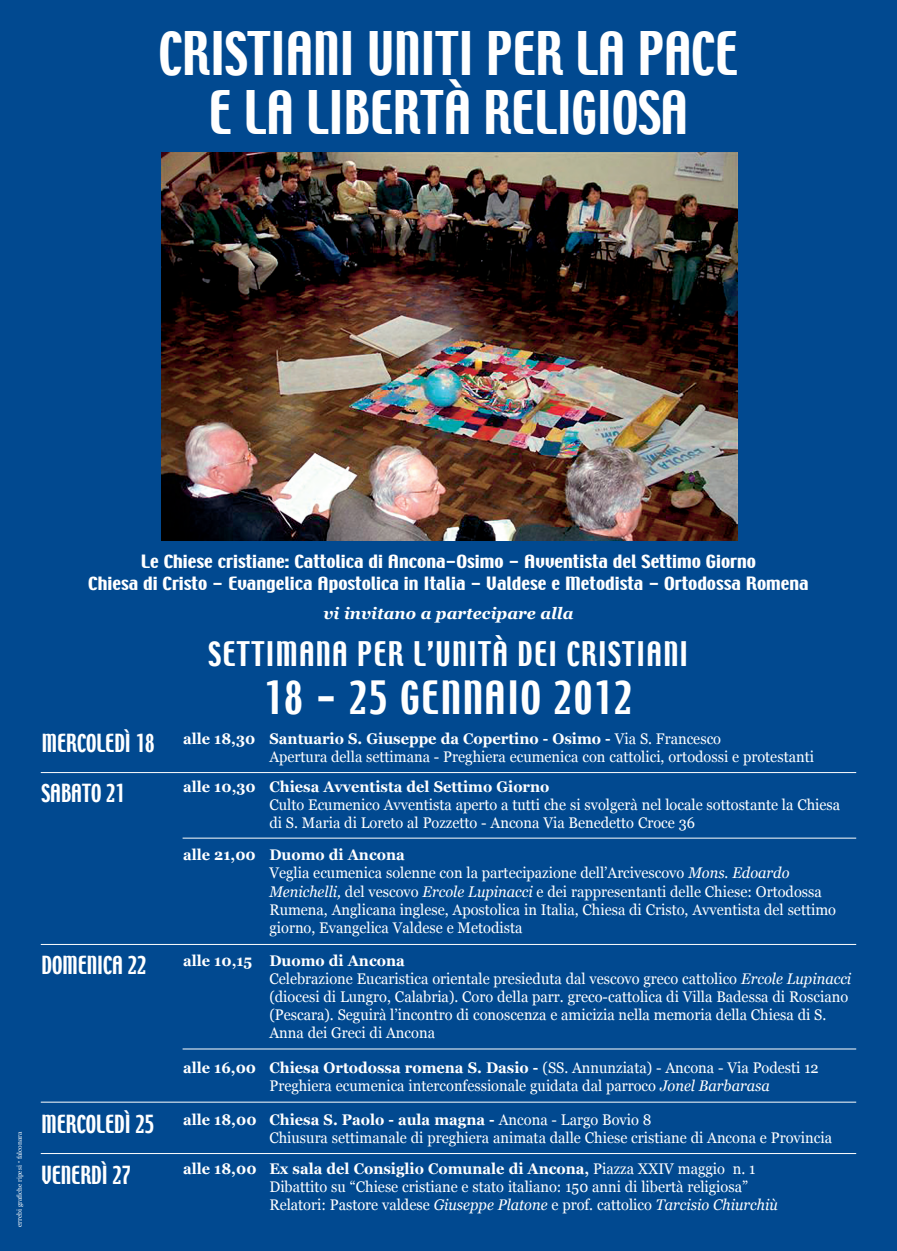
<style>
.page{position:relative;width:897px;height:1251px;background:#fff}
.page>*{position:absolute;margin:0;border:0;box-sizing:border-box;transform-origin:0 0}
.Normale{font:53.12px "Techno";color:#fff;scale:.9 1}
.Normale-2{font:40.62px "Techno";letter-spacing:.05em;color:#fff;scale:.9 1}
.Normale-3{font:30px "Techno";letter-spacing:.05em;color:#fff;scale:.9 1}
.Normale-4{font:22.12px "Techno";color:#fff;scale:.85 1}
.Normale-5{font:16.25px "Techno";color:#fff;scale:1.2 1}
.Normale-6{font:italic 700 16.25px "Georgia";color:#fff}
.Normale-7{font:15.38px/18.1px "Georgia";color:#fff;scale:.95 1}
.Normale-8{font:700 15.38px "Georgia";color:#fff;scale:.95 1}
.Normale-9{font:6.62px "Georgia";color:#fff}
.s1{font-size:6.94px}
.s2{font-family:"Helvetica";font-size:5.94px}
.s3{font-weight:700}
.s4{font-style:italic}
.s5{font-weight:400}
</style>
<div class="page">
<div style="left:0;top:0;width:896px;height:1251px;background:#014990"></div>
<img style="left:162px;top:152px;width:575px;height:388px">
<hr style="left:41px;top:772px;width:815px;height:1px;background:#fff">
<hr style="left:182px;top:838px;width:674px;height:1px;background:#fff">
<hr style="left:41px;top:944px;width:815px;height:1px;background:#fff">
<hr style="left:182px;top:1049px;width:674px;height:1px;background:#fff">
<hr style="left:41px;top:1102px;width:815px;height:1px;background:#fff">
<hr style="left:41px;top:1153px;width:815px;height:1px;background:#fff">
<p class="Normale" style="left:159px;top:18px;width:645px">CRISTIANI UNITI PER LA PACE</p>
<p class="Normale" style="left:209px;top:77px;width:534px">E LA LIBERTÀ RELIGIOSA</p>
<p class="Normale-9" style="left:16px;top:1227px;width:97px;rotate:-90deg"><span class="s1">errebi</span> grafiche ripesi <span class="s2">•</span> falconara</p>
<p class="Normale-5" style="left:141px;top:550px;width:514px">Le Chiese cristiane: Cattolica di Ancona-Osimo - Avventista del Settimo Giorno</p>
<p class="Normale-5" style="left:88px;top:572px;width:602px">Chiesa di Cristo - Evangelica Apostolica in Italia - Valdese e Metodista - Ortodossa Romena</p>
<p class="Normale-6" style="left:323px;top:603px;width:251px">vi invitano a partecipare alla</p>
<p class="Normale-3" style="left:208px;top:633px;width:534px">SETTIMANA PER L’UNITÀ DEI CRISTIANI</p>
<p class="Normale-2" style="left:264px;top:669px;width:410px">18 - 25 GENNAIO 2012</p>
<p class="Normale-4" style="left:42px;top:728px;width:134px">MERCOLEDÌ 18</p>
<p class="Normale-7" style="left:269px;top:730px;width:574px;text-indent:-86px"><span class="s3">alle 18,30 Santuario S. Giuseppe da Copertino - Osimo -</span> Via S. Francesco<br>Apertura della settimana - Preghiera ecumenica con cattolici, ortodossi e protestanti</p>
<p class="Normale-4" style="left:41px;top:778px;width:100px">SABATO 21</p>
<p class="Normale-4" style="left:41px;top:950px;width:125px">DOMENICA 22</p>
<p class="Normale-4" style="left:41px;top:1109px;width:134px">MERCOLEDÌ 25</p>
<p class="Normale-4" style="left:41px;top:1160px;width:107px">VENERDÌ 27</p>
<p class="Normale-8" style="left:183px;top:778px;width:387px">alle 10,30 Chiesa Avventista del Settimo Giorno</p>
<p class="Normale-7" style="left:269px;top:796px;width:602px">Culto Ecumenico Avventista aperto a tutti che si svolgerà nel locale sottostante la Chiesa di S. Maria di Loreto al Pozzetto - Ancona Via Benedetto Croce 36</p>
<p class="Normale-8" style="left:183px;top:846px;width:235px">alle 21,00 Duomo di Ancona</p>
<p class="Normale-7" style="left:269px;top:864px;width:598px">Veglia ecumenica solenne con la partecipazione dell’Arcivescovo <span class="s4">Mons. Edoardo Menichelli,</span> del vescovo <span class="s4">Ercole Lupinacci</span> e dei rappresentanti delle Chiese: Ortodossa Rumena, Anglicana inglese, Apostolica in Italia, Chiesa di Cristo, Avventista del settimo giorno, Evangelica Valdese e Metodista</p>
<p class="Normale-8" style="left:183px;top:952px;width:235px">alle 10,15 Duomo di Ancona</p>
<p class="Normale-7" style="left:269px;top:970px;width:614px">Celebrazione Eucaristica orientale presieduta dal vescovo greco cattolico <span class="s4">Ercole Lupinacci </span>(diocesi di Lungro, Calabria). Coro della parr. greco-cattolica di Villa Badessa di Rosciano (Pescara). Seguirà l’incontro di conoscenza e amicizia nella memoria della Chiesa di S.<br>Anna dei Greci di Ancona</p>
<p class="Normale-8" style="left:183px;top:1059px;width:670px">alle 16,00 Chiesa Ortodossa romena S. Dasio - <span class="s5">(SS. Annunziata) - Ancona - Via Podesti 12</span></p>
<p class="Normale-7" style="left:269px;top:1077px;width:528px">Preghiera ecumenica interconfessionale guidata dal parroco <span class="s4">Jonel Barbarasa</span></p>
<p class="Normale-8" style="left:183px;top:1111px;width:494px">alle 18,00 Chiesa S. Paolo - aula magna - <span class="s5">Ancona - Largo Bovio 8</span></p>
<p class="Normale-7" style="left:269px;top:1129px;width:593px">Chiusura settimanale di preghiera animata dalle Chiese cristiane di Ancona e Provincia</p>
<p class="Normale-8" style="left:183px;top:1160px;width:604px">alle 18,00 Ex sala del Consiglio Comunale di Ancona, <span class="s5">Piazza XXIV maggio n. 1</span></p>
<p class="Normale-7" style="left:269px;top:1178px;width:505px">Dibattito su “Chiese cristiane e stato italiano: 150 anni di libertà religiosa”</p>
<p class="Normale-7" style="left:269px;top:1196px;width:536px">Relatori: Pastore valdese <span class="s4">Giuseppe Platone</span> e prof. cattolico <span class="s4">Tarcisio Chiurchiù</span></p>
</div>
